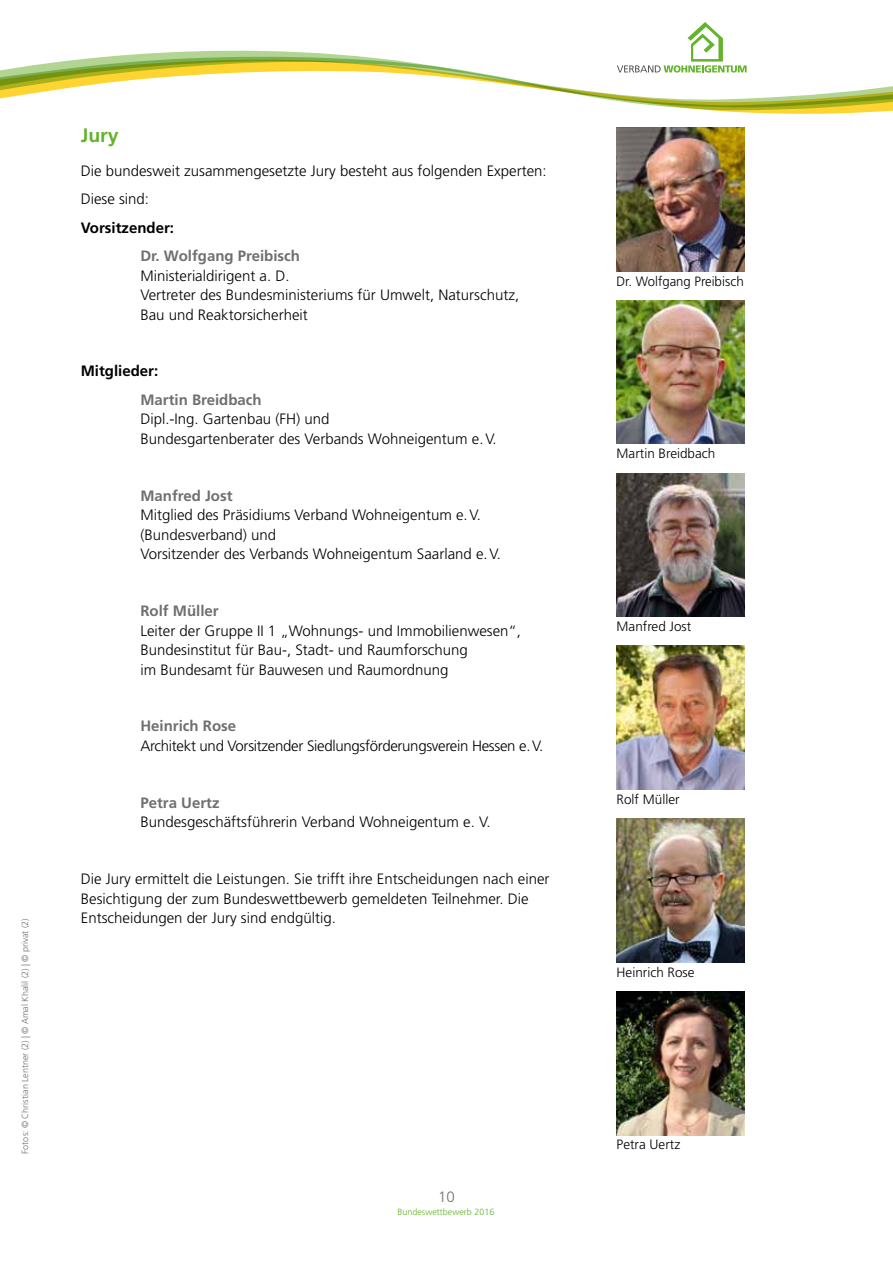
<style>
.page{position:relative;width:893px;height:1263px;background:#fff}
.page>*{position:absolute;margin:0;border:0;box-sizing:border-box;transform-origin:0 0}
.t1{font:700 19.5px "Frutiger LT Std";color:#64b32c}
.t2{font:300 15px/19.5px "Frutiger LT Std";color:#000}
.t3{font:700 15px "Frutiger LT Std";color:#6f6f6e}
.t4{font:300 15px "Frutiger LT Std";letter-spacing:-.02em;color:#000}
.t5{font:700 15px "Frutiger LT Std";color:#000}
.t6{font:300 15px "Frutiger LT Std";color:#6f6f6e}
.t7{font:300 13.5px "Frutiger LT Std";color:#000}
.t8{font:300 9px "Frutiger LT Std";letter-spacing:.005em;color:#6f6f6e}
.t9{font:300 9px "Frutiger LT Std";color:#64b32c}
</style>
<div class="page">
<img style="left:617px;top:128px;width:127px;height:143px">
<img style="left:617px;top:300px;width:127px;height:144px">
<img style="left:617px;top:646px;width:127px;height:143px">
<img style="left:617px;top:473px;width:127px;height:144px">
<img style="left:617px;top:819px;width:127px;height:143px">
<img style="left:617px;top:991px;width:127px;height:144px">
<svg style="left:721px;top:111px;width:168px;height:3px"></svg>
<svg style="left:142px;top:50px;width:186px;height:4px"></svg>
<svg style="left:0;top:54px;width:893px;height:57px"></svg>
<svg style="left:617px;top:22px;width:130px;height:51px"></svg>
<p class="t8" style="left:20px;top:1154px;width:237px;rotate:-90deg">Fotos: © Christian Lentner (2) | © Amal Khalil (2) | © privat (2)</p>
<h1 class="t1" style="left:81px;top:124px;width:39px">Jury</h1>
<p class="t2" style="left:81px;top:157px;width:467px;line-height:28.5px">Die bundesweit zusammengesetzte Jury besteht aus folgenden Experten:<br>Diese sind:</p>
<p class="t5" style="left:81px;top:219px;width:95px">Vorsitzender:</p>
<p class="t3" style="left:140px;top:247px;width:161px">Dr. Wolfgang Preibisch</p>
<p class="t2" style="left:140px;top:266px;width:380px">Ministerialdirigent a. D.<br>Vertreter des Bundesministeriums für Umwelt, Naturschutz,<br>Bau und Reaktorsicherheit</p>
<p class="t5" style="left:81px;top:362px;width:79px">Mitglieder:</p>
<p class="t3" style="left:140px;top:391px;width:123px">Martin Breidbach</p>
<p class="t2" style="left:140px;top:410px;width:358px">Dipl.-Ing. Gartenbau (FH) und<br>Bundesgartenberater des Verbands Wohneigentum e.V.</p>
<p class="t3" style="left:140px;top:487px;width:94px">Manfred Jost</p>
<p class="t2" style="left:140px;top:505px;width:362px">Mitglied des Präsidiums Verband Wohneigentum e.V. (Bundesverband) und<br>Vorsitzender des Verbands Wohneigentum Saarland e.V.</p>
<p class="t3" style="left:140px;top:602px;width:80px">Rolf Müller</p>
<p class="t2" style="left:140px;top:621px;width:382px">Leiter der Gruppe II 1 „Wohnungs- und Immobilienwesen“,<br>Bundesinstitut für Bau-, Stadt- und Raumforschung<br>im Bundesamt für Bauwesen und Raumordnung</p>
<p class="t3" style="left:140px;top:717px;width:97px">Heinrich Rose</p>
<p class="t4" style="left:140px;top:737px;width:404px">Architekt und Vorsitzender Siedlungsförderungsverein Hessen e.V.</p>
<p class="t3" style="left:140px;top:794px;width:81px">Petra Uertz</p>
<p class="t2" style="left:140px;top:813px;width:352px">Bundesgeschäftsführerin Verband Wohneigentum e. V.</p>
<p class="t2" style="left:81px;top:869px;width:470px">Die Jury ermittelt die Leistungen. Sie trifft ihre Entscheidungen nach einer<br>Besichtigung der zum Bundeswettbewerb gemeldeten Teilnehmer. Die<br>Entscheidungen der Jury sind endgültig.</p>
<p class="t6" style="left:438px;top:1188px;width:18px">10</p>
<p class="t9" style="left:397px;top:1207px;width:99px">Bundeswettbewerb 2016</p>
<p class="t7" style="left:617px;top:273px;width:129px">Dr. Wolfgang Preibisch</p>
<p class="t7" style="left:617px;top:446px;width:100px">Martin Breidbach</p>
<p class="t7" style="left:617px;top:619px;width:76px">Manfred Jost</p>
<p class="t7" style="left:617px;top:791px;width:65px">Rolf Müller</p>
<p class="t7" style="left:617px;top:964px;width:80px">Heinrich Rose</p>
<p class="t7" style="left:617px;top:1137px;width:65px">Petra Uertz</p>
</div>
